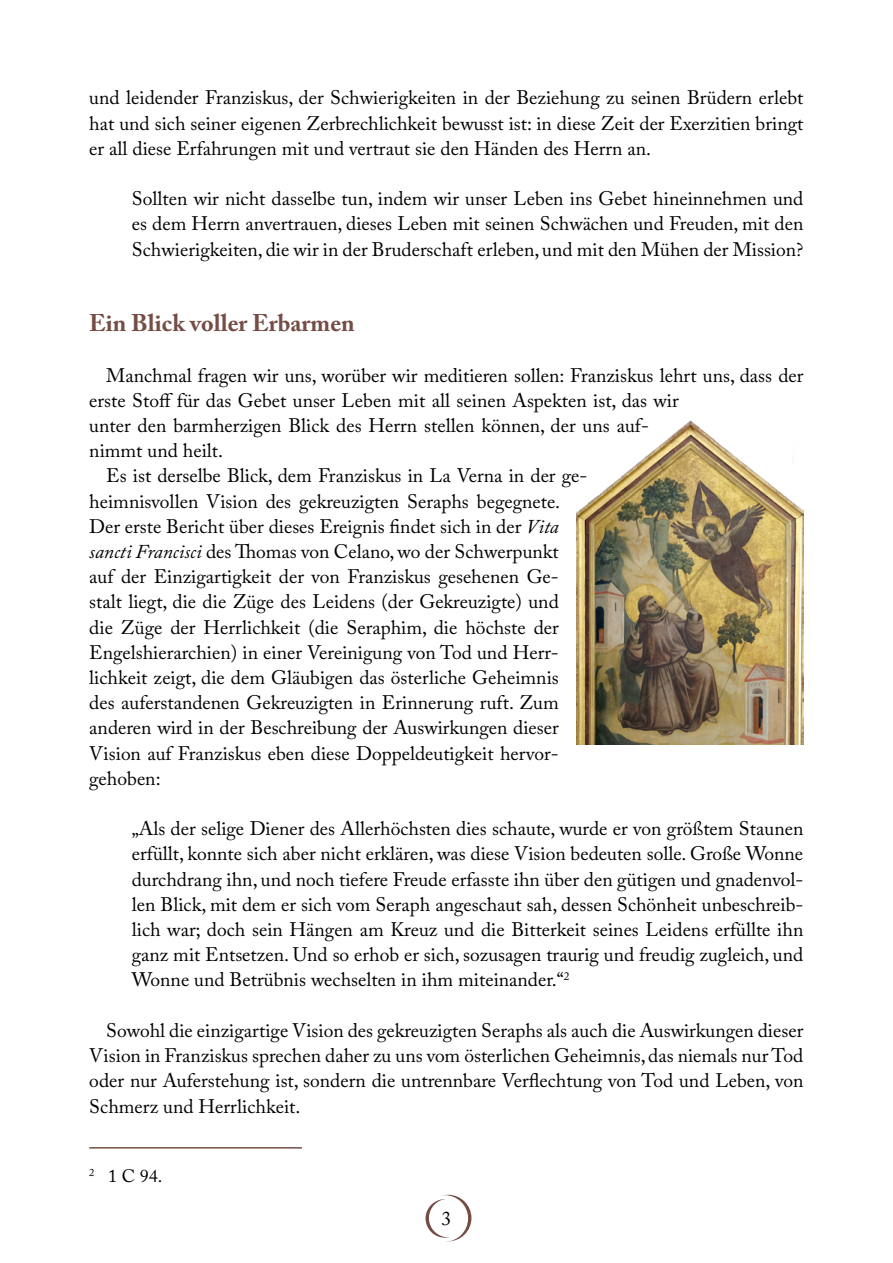
<style>
.page{position:relative;width:893px;height:1263px;background:#fff}
.page>*{position:absolute;margin:0;border:0;box-sizing:border-box;transform-origin:0 0}
.t1{font:700 24px "Adobe Caslon Pro";color:#754d45}
.t2{font:19.5px/25.2px "Adobe Caslon Pro";color:#000;text-align:justify}
.t3{font:18px "Adobe Caslon Pro";color:#000}
.s1{font-style:italic}
</style>
<div class="page">
<div style="left:425px;top:1195px;width:46px;height:46px;border:4px solid #754d45;border-radius:50%"></div>
<div style="left:429px;top:1199px;width:39px;height:38px;background:#fff;border-radius:50%"></div>
<div style="left:421px;top:1195px;width:47px;height:47px;border:4px solid #fff;border-radius:50%"></div>
<div style="left:430px;top:1203px;width:30px;height:31px;border:4px solid #fff;border-radius:50%"></div>
<hr style="left:89px;top:1147px;width:213px;height:1px;background:#754d45">
<img style="left:576px;top:421px;width:228px;height:323px">
<p class="t2" style="left:89px;top:85px;width:716px">und leidender Franziskus, der Schwierigkeiten in der Beziehung zu seinen Brüdern erlebt hat und sich seiner eigenen Zerbrechlichkeit bewusst ist: in diese Zeit der Exerzitien bringt er all diese Erfahrungen mit und vertraut sie den Händen des Herrn an.</p>
<p class="t2" style="left:132px;top:186px;width:673px">Sollten wir nicht dasselbe tun, indem wir unser Leben ins Gebet hineinnehmen und es dem Herrn anvertrauen, dieses Leben mit seinen Schwächen und Freuden, mit den Schwierigkeiten, die wir in der Bruderschaft erleben, und mit den Mühen der Mission?</p>
<p class="t1" style="left:89px;top:309px;width:267px">Ein Blick voller Erbarmen</p>
<p class="t2" style="left:106px;top:362px;width:699px">Manchmal fragen wir uns, worüber wir meditieren sollen: Franziskus lehrt uns, dass der</p>
<p class="t2" style="left:89px;top:387px;width:591px">erste Stoff für das Gebet unser Leben mit all seinen Aspekten ist, das wir</p>
<p class="t2" style="left:89px;top:413px;width:561px">unter den barmherzigen Blick des Herrn stellen können, der uns auf-</p>
<p class="t2" style="left:89px;top:438px;width:135px">nimmt und heilt.</p>
<p class="t2" style="left:106px;top:463px;width:482px">Es ist derselbe Blick, dem Franziskus in La Verna in der ge-</p>
<p class="t2" style="left:89px;top:488px;width:472px">heimnisvollen Vision des gekreuzigten Seraphs begegnete.</p>
<p class="t2" style="left:89px;top:513px;width:471px">Der erste Bericht über dieses Ereignis findet sich in der <span class="s1">Vita</span></p>
<p class="t2" style="left:89px;top:539px;width:471px"><span class="s1">sancti Francisci</span> des Thomas von Celano, wo der Schwerpunkt</p>
<p class="t2" style="left:89px;top:564px;width:471px">auf der Einzigartigkeit der von Franziskus gesehenen Ge-</p>
<p class="t2" style="left:89px;top:589px;width:471px">stalt liegt, die die Züge des Leidens (der Gekreuzigte) und</p>
<p class="t2" style="left:89px;top:614px;width:471px">die Züge der Herrlichkeit (die Seraphim, die höchste der</p>
<p class="t2" style="left:89px;top:639px;width:471px">Engelshierarchien) in einer Vereinigung von Tod und Herr-</p>
<p class="t2" style="left:89px;top:665px;width:471px">lichkeit zeigt, die dem Gläubigen das österliche Geheimnis</p>
<p class="t2" style="left:89px;top:690px;width:471px">des auferstandenen Gekreuzigten in Erinnerung ruft. Zum</p>
<p class="t2" style="left:89px;top:715px;width:471px">anderen wird in der Beschreibung der Auswirkungen dieser</p>
<p class="t2" style="left:89px;top:740px;width:471px">Vision auf Franziskus eben diese Doppeldeutigkeit hervor-</p>
<p class="t2" style="left:89px;top:765px;width:73px">gehoben:</p>
<p class="t2" style="left:132px;top:816px;width:673px">„Als der selige Diener des Allerhöchsten dies schaute, wurde er von größtem Staunen erfüllt, konnte sich aber nicht erklären, was diese Vision bedeuten solle. Große Wonne durchdrang ihn, und noch tiefere Freude erfasste ihn über den gütigen und gnadenvol&shy;len Blick, mit dem er sich vom Seraph angeschaut sah, dessen Schönheit unbeschreib&shy;lich war; doch sein Hängen am Kreuz und die Bitterkeit seines Leidens erfüllte ihn ganz mit Entsetzen. Und so erhob er sich, sozusagen traurig und freudig zugleich, und Wonne und Betrübnis wechselten in ihm miteinander.“<sup>2</sup></p>
<p class="t2" style="left:89px;top:1017px;width:716px;text-indent:17px">Sowohl die einzigartige Vision des gekreuzigten Seraphs als auch die Auswirkungen dieser Vision in Franziskus sprechen daher zu uns vom österlichen Geheimnis, das niemals nur Tod oder nur Auferstehung ist, sondern die untrennbare Verflechtung von Tod und Leben, von Schmerz und Herrlichkeit.</p>
<p class="t3" style="left:89px;top:1165px;width:74px"><sup>2</sup> 1 C 94.</p>
<p class="t2" style="left:442px;top:1206px;width:11px">3</p>
</div>
